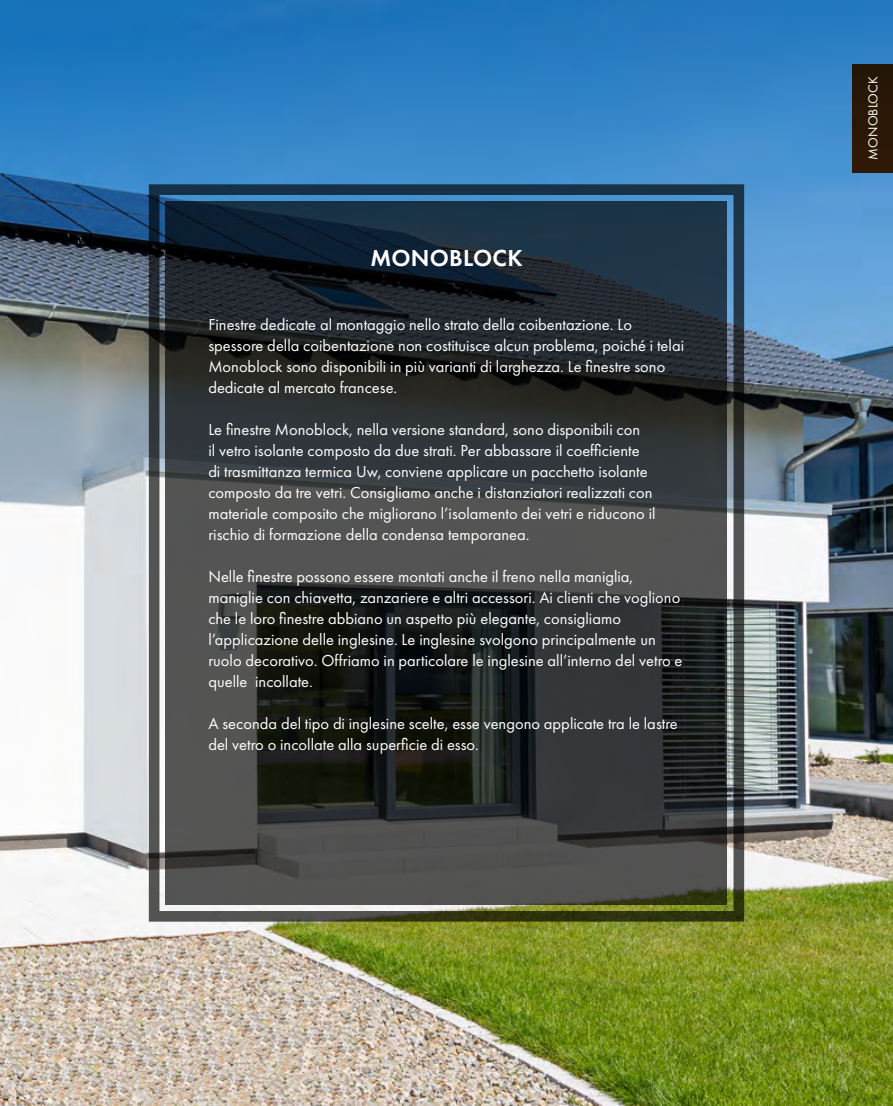
<style>
.page{position:relative;width:893px;height:1106px;background:#fff}
.page>*{position:absolute;margin:0;border:0;box-sizing:border-box;transform-origin:0 0}
.t1{font:600 24px "Futura PT";letter-spacing:.01em;color:#fff}
.t2{font:16.5px/21px "Futura PT";color:#fff}
.t3{font:13.5px "Futura PT";letter-spacing:.01em;color:#fff}
</style>
<div class="page">
<img style="left:0;top:0;width:893px;height:1106px">
<svg style="left:149px;top:184px;width:595px;height:737px;background:#566568"></svg>
<svg style="left:166px;top:201px;width:561px;height:703px;background:#2f3436"></svg>
<div style="left:852px;top:64px;width:41px;height:108px;background:#2a1706"></div>
<h1 class="t1" style="left:370px;top:243px;width:154px">MONOBLOCK</h1>
<p class="t2" style="left:208px;top:314px;width:477px">Finestre dedicate al montaggio nello strato della coibentazione. Lo spessore della coibentazione non costituisce alcun problema, poiché i telai Monoblock sono disponibili in più varianti di larghezza. Le finestre sono dedicate al mercato francese.</p>
<p class="t2" style="left:208px;top:419px;width:449px">Le finestre Monoblock, nella versione standard, sono disponibili con<br>il vetro isolante composto da due strati. Per abbassare il coefficiente di trasmittanza termica Uw, conviene applicare un pacchetto isolante composto da tre vetri. Consigliamo anche i distanziatori realizzati con materiale composito che migliorano l’isolamento dei vetri e riducono il rischio di formazione della condensa temporanea.</p>
<p class="t2" style="left:208px;top:566px;width:476px">Nelle finestre possono essere montati anche il freno nella maniglia, maniglie con chiavetta, zanzariere e altri accessori. Ai clienti che vogliono che le loro finestre abbiano un aspetto più elegante, consigliamo l’applicazione delle inglesine. Le inglesine svolgono principalmente un ruolo decorativo. Offriamo in particolare le inglesine all’interno del vetro e quelle incollate.</p>
<p class="t2" style="left:208px;top:713px;width:471px">A seconda del tipo di inglesine scelte, esse vengono applicate tra le lastre del vetro o incollate alla superficie di esso.</p>
<p class="t3" style="left:865px;top:160px;width:85px;rotate:-90deg">MONOBLOCK</p>
</div>
